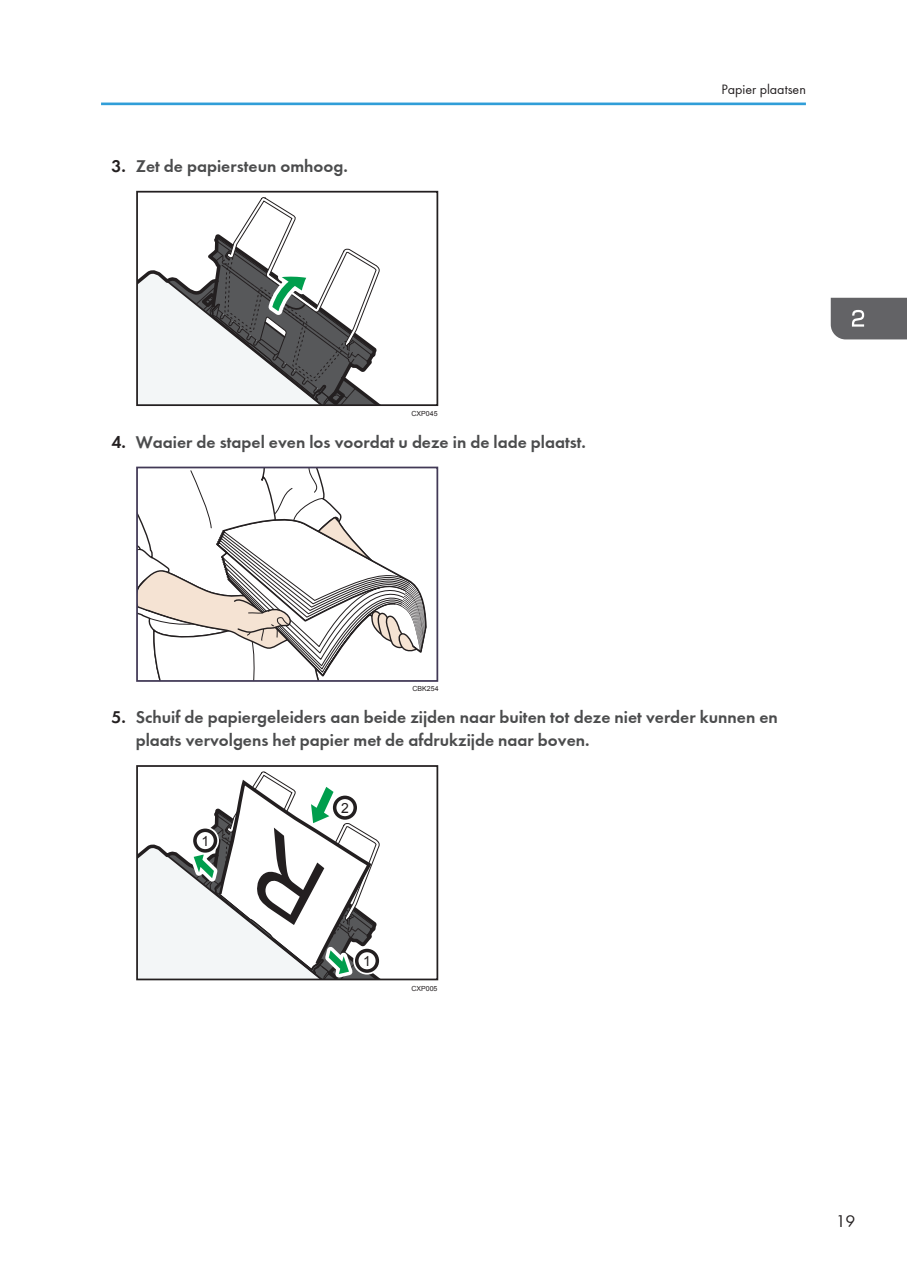
<style>
.page{position:relative;width:907px;height:1287px;background:#fff}
.page>*{position:absolute;margin:0;border:0;box-sizing:border-box;transform-origin:0 0}
.t1{font:17.5px/23.6px "Futura Demi TT";color:#4b4c4d}
.t2{font:17.5px "Futura Book TT";color:#231f20}
.t3{font:14px "Futura Book TT";color:#231f20}
.t4{font:14px "Arial";color:#231f20}
.t5{font:7px "Arial";color:#231f20}
.s1{color:#231f20}
</style>
<div class="page">
<svg style="left:137px;top:190px;width:256px;height:213px"></svg>
<div style="left:136px;top:191px;width:302px;height:215px;border:2px solid #231f20"></div>
<svg style="left:139px;top:469px;width:288px;height:209px"></svg>
<div style="left:136px;top:466px;width:302px;height:215px;border:2px solid #413956"></div>
<svg style="left:137px;top:771px;width:256px;height:210px"></svg>
<div style="left:195px;top:830px;width:20px;height:20px;background:#fff;border-radius:50%"></div>
<div style="left:191px;top:826px;width:28px;height:28px;border:7px solid #fff;border-radius:50%"></div>
<div style="left:193px;top:828px;width:24px;height:24px;border:4px solid #231f20;border-radius:50%"></div>
<div style="left:357px;top:950px;width:20px;height:20px;background:#fff;border-radius:50%"></div>
<div style="left:353px;top:946px;width:28px;height:28px;border:7px solid #fff;border-radius:50%"></div>
<div style="left:355px;top:948px;width:24px;height:24px;border:4px solid #231f20;border-radius:50%"></div>
<div style="left:334px;top:797px;width:21px;height:20px;background:#fff;border-radius:50%"></div>
<div style="left:331px;top:793px;width:28px;height:28px;border:7px solid #fff;border-radius:50%"></div>
<div style="left:333px;top:795px;width:24px;height:24px;border:4px solid #231f20;border-radius:50%"></div>
<div style="left:136px;top:765px;width:302px;height:215px;border:2px solid #231f20"></div>
<hr style="left:101px;top:102px;width:704px;height:3px;background:#309ed8">
<svg style="left:830px;top:298px;width:76px;height:41px;background:#6b6b6e"></svg>
<p class="t1" style="left:111px;top:154px;width:238px"><span class="s1">3.</span> Zet de papiersteun omhoog.</p>
<p class="t3" style="left:721px;top:80px;width:86px">Papier plaatsen</p>
<p class="t5" style="left:411px;top:410px;width:28px">CXP045</p>
<p class="t1" style="left:111px;top:430px;width:476px"><span class="s1">4.</span> Waaier de stapel even los voordat u deze in de lade plaatst.</p>
<p class="t5" style="left:412px;top:685px;width:28px">CBK254</p>
<p class="t1" style="left:136px;top:705px;width:643px;text-indent:-24px"><span class="s1">5.</span> Schuif de papiergeleiders aan beide zijden naar buiten tot deze niet verder kunnen en plaats vervolgens het papier met de afdrukzijde naar boven.</p>
<p class="t4" style="left:201px;top:833px;width:9px">1</p>
<p class="t4" style="left:341px;top:800px;width:9px">2</p>
<p class="t4" style="left:363px;top:953px;width:9px">1</p>
<p class="t5" style="left:411px;top:984px;width:28px">CXP005</p>
<p class="t2" style="left:835px;top:1209px;width:21px">19</p>
</div>
